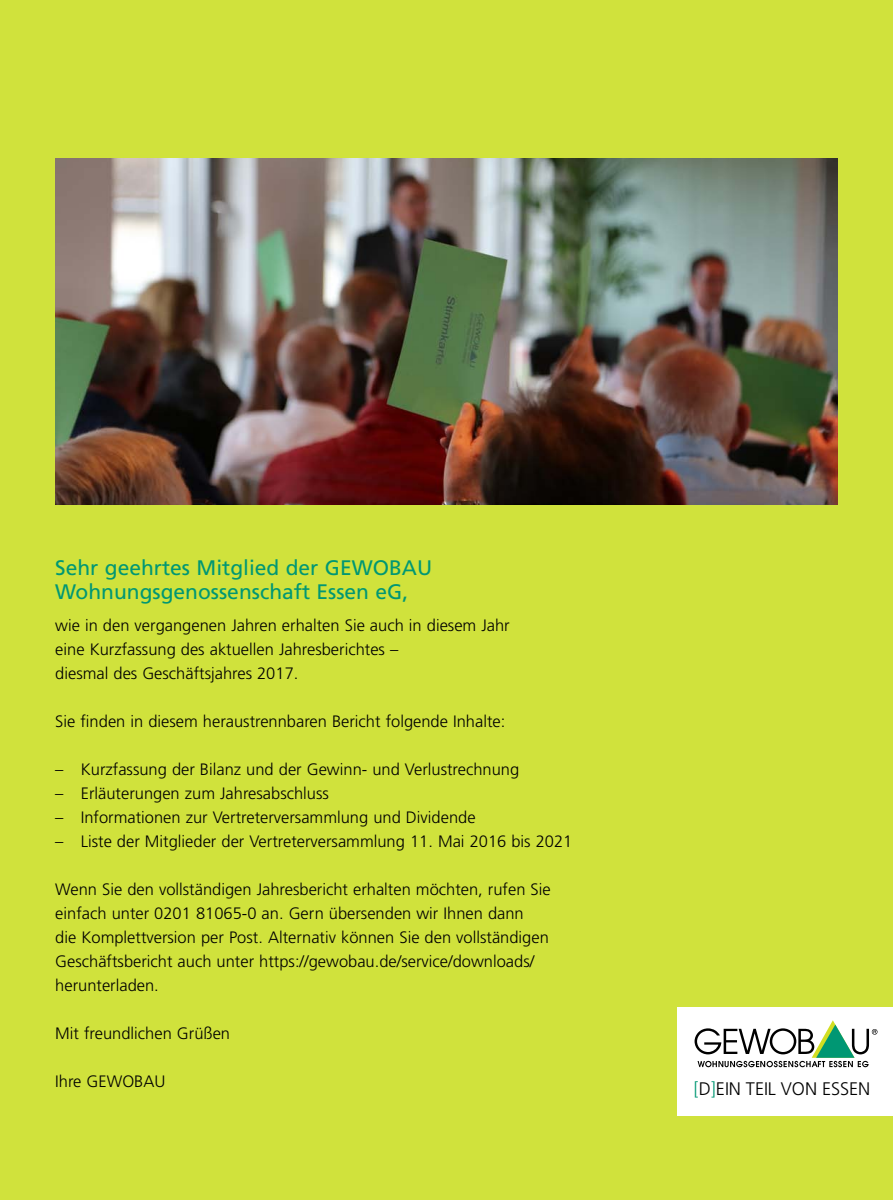
<style>
.page{position:relative;width:893px;height:1200px;background:#fff}
.page>*{position:absolute;margin:0;border:0;box-sizing:border-box;transform-origin:0 0}
.t1{font:21px/24px "Frutiger";color:#009773}
.t2{font:300 18.15px "Frutiger";letter-spacing:-.005em;color:#000}
.t3{font:300 16.5px/24px "Frutiger";color:#000}
.s1{color:#009773}
</style>
<div class="page">
<div style="left:0;top:0;width:893px;height:1199px;background:#d0e23c"></div>
<div style="left:677px;top:1007px;width:216px;height:108px;background:#fff"></div>
<svg style="left:694px;top:1020px;width:183px;height:46px"></svg>
<img style="left:55px;top:158px;width:783px;height:346px">
<p class="t1" style="left:55px;top:555px;width:378px">Sehr geehrtes Mitglied der GEWOBAU<br>Wohnungsgenossenschaft Essen eG,</p>
<p class="t3" style="left:55px;top:613px;width:456px">wie in den vergangenen Jahren erhalten Sie auch in diesem Jahr eine Kurzfassung des aktuellen Jahresberichtes –<br>diesmal des Geschäftsjahres 2017.</p>
<p class="t3" style="left:55px;top:709px;width:452px">Sie finden in diesem heraustrennbaren Bericht folgende Inhalte:</p>
<p class="t3" style="left:55px;top:757px;width:465px">– Kurzfassung der Bilanz und der Gewinn- und Verlustrechnung</p>
<p class="t3" style="left:55px;top:781px;width:275px">– Erläuterungen zum Jahresabschluss</p>
<p class="t3" style="left:55px;top:805px;width:422px">– Informationen zur Vertreterversammlung und Dividende</p>
<p class="t3" style="left:55px;top:829px;width:519px">– Liste der Mitglieder der Vertreterversammlung 11. Mai 2016 bis 2021</p>
<p class="t3" style="left:55px;top:877px;width:497px">Wenn Sie den vollständigen Jahresbericht erhalten möchten, rufen Sie einfach unter 0201 81065-0 an. Gern übersenden wir Ihnen dann<br>die Komplettversion per Post. Alternativ können Sie den vollständigen Geschäftsbericht auch unter https://gewobau.de/service/downloads/ herunterladen.</p>
<p class="t3" style="left:55px;top:1021px;width:176px">Mit freundlichen Grüßen</p>
<p class="t3" style="left:55px;top:1069px;width:112px">Ihre GEWOBAU</p>
<p class="t2" style="left:694px;top:1078px;width:178px"><span class="s1">[</span>D<span class="s1">]</span>EIN TEIL VON ESSEN</p>
</div>
